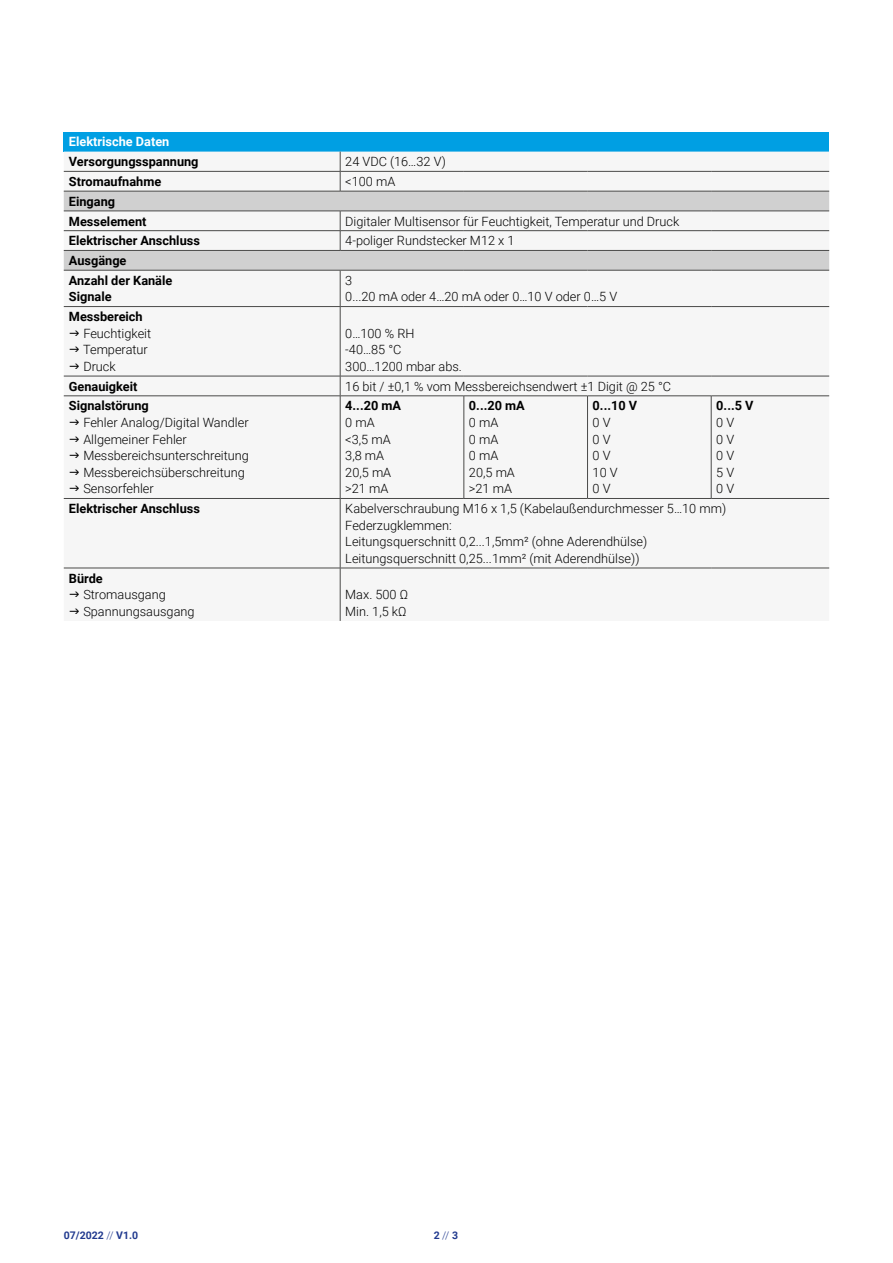
<style>
.page{position:relative;width:893px;height:1263px;background:#fff}
.page>*{position:absolute;margin:0;border:0;box-sizing:border-box;transform-origin:0 0}
.t1{font:300 12.75px/16.5px "Roboto";color:#000}
.t2{font:700 12.75px/19.8px "Roboto";color:#000}
.t3{font:700 12.75px "Roboto";color:#fff}
.t4{font:700 10.5px "Roboto";color:#213a8f}
.s1{font-weight:300}
</style>
<div class="page">
<div style="left:64px;top:132px;width:765px;height:20px;background:#009fe3"></div>
<div style="left:64px;top:192px;width:765px;height:19px;background:#d0d0d0"></div>
<div style="left:64px;top:212px;width:765px;height:409px;background:#f6f6f6"></div>
<div style="left:64px;top:152px;width:765px;height:39px;background:#f6f6f6"></div>
<hr style="left:464px;top:171px;width:123px;height:1px;background:#4a4a49">
<hr style="left:587px;top:171px;width:124px;height:1px;background:#4a4a49">
<hr style="left:711px;top:171px;width:118px;height:1px;background:#4a4a49">
<hr style="left:64px;top:191px;width:276px;height:1px;background:#4a4a49">
<hr style="left:340px;top:191px;width:124px;height:1px;background:#4a4a49">
<hr style="left:464px;top:191px;width:123px;height:1px;background:#4a4a49">
<hr style="left:587px;top:191px;width:124px;height:1px;background:#4a4a49">
<hr style="left:711px;top:191px;width:118px;height:1px;background:#4a4a49">
<hr style="left:64px;top:211px;width:276px;height:1px;background:#4a4a49">
<hr style="left:340px;top:211px;width:124px;height:1px;background:#4a4a49">
<hr style="left:464px;top:211px;width:123px;height:1px;background:#4a4a49">
<hr style="left:587px;top:211px;width:124px;height:1px;background:#4a4a49">
<hr style="left:711px;top:211px;width:118px;height:1px;background:#4a4a49">
<hr style="left:64px;top:230px;width:276px;height:1px;background:#4a4a49">
<hr style="left:340px;top:230px;width:124px;height:1px;background:#4a4a49">
<svg style="left:340px;top:211px;width:1px;height:39px"></svg>
<hr style="left:464px;top:230px;width:123px;height:1px;background:#4a4a49">
<hr style="left:587px;top:230px;width:124px;height:1px;background:#4a4a49">
<hr style="left:711px;top:230px;width:118px;height:1px;background:#4a4a49">
<hr style="left:64px;top:250px;width:276px;height:1px;background:#4a4a49">
<hr style="left:340px;top:250px;width:124px;height:1px;background:#4a4a49">
<hr style="left:464px;top:250px;width:123px;height:1px;background:#4a4a49">
<hr style="left:587px;top:250px;width:124px;height:1px;background:#4a4a49">
<hr style="left:711px;top:250px;width:118px;height:1px;background:#4a4a49">
<hr style="left:64px;top:270px;width:276px;height:1px;background:#4a4a49">
<hr style="left:340px;top:270px;width:124px;height:1px;background:#4a4a49">
<hr style="left:340px;top:270px;width:1px;height:36px;background:#4a4a49">
<hr style="left:464px;top:270px;width:123px;height:1px;background:#4a4a49">
<hr style="left:587px;top:270px;width:124px;height:1px;background:#4a4a49">
<hr style="left:711px;top:270px;width:118px;height:1px;background:#4a4a49">
<hr style="left:64px;top:306px;width:276px;height:1px;background:#4a4a49">
<hr style="left:340px;top:306px;width:124px;height:1px;background:#4a4a49">
<hr style="left:340px;top:307px;width:1px;height:69px;background:#4a4a49">
<hr style="left:464px;top:306px;width:123px;height:1px;background:#4a4a49">
<hr style="left:587px;top:306px;width:124px;height:1px;background:#4a4a49">
<hr style="left:711px;top:306px;width:118px;height:1px;background:#4a4a49">
<hr style="left:64px;top:376px;width:276px;height:1px;background:#4a4a49">
<hr style="left:340px;top:376px;width:124px;height:1px;background:#4a4a49">
<svg style="left:340px;top:376px;width:1px;height:20px"></svg>
<hr style="left:464px;top:376px;width:123px;height:1px;background:#4a4a49">
<hr style="left:587px;top:376px;width:124px;height:1px;background:#4a4a49">
<hr style="left:711px;top:376px;width:118px;height:1px;background:#4a4a49">
<hr style="left:64px;top:396px;width:276px;height:1px;background:#4a4a49">
<hr style="left:340px;top:396px;width:124px;height:1px;background:#4a4a49">
<hr style="left:340px;top:396px;width:1px;height:102px;background:#4a4a49">
<hr style="left:464px;top:396px;width:123px;height:1px;background:#4a4a49">
<hr style="left:587px;top:396px;width:124px;height:1px;background:#4a4a49">
<hr style="left:711px;top:396px;width:118px;height:1px;background:#4a4a49">
<hr style="left:340px;top:499px;width:1px;height:69px;background:#4a4a49">
<hr style="left:340px;top:568px;width:1px;height:53px;background:#4a4a49">
<hr style="left:64px;top:568px;width:276px;height:1px;background:#4a4a49">
<hr style="left:340px;top:568px;width:124px;height:1px;background:#4a4a49">
<hr style="left:464px;top:568px;width:123px;height:1px;background:#4a4a49">
<hr style="left:587px;top:568px;width:124px;height:1px;background:#4a4a49">
<hr style="left:711px;top:568px;width:118px;height:1px;background:#4a4a49">
<hr style="left:64px;top:498px;width:276px;height:1px;background:#4a4a49">
<hr style="left:340px;top:498px;width:124px;height:1px;background:#4a4a49">
<hr style="left:464px;top:498px;width:123px;height:1px;background:#4a4a49">
<hr style="left:587px;top:498px;width:124px;height:1px;background:#4a4a49">
<hr style="left:711px;top:498px;width:118px;height:1px;background:#4a4a49">
<hr style="left:464px;top:396px;width:1px;height:102px;background:#4a4a49">
<hr style="left:587px;top:396px;width:1px;height:102px;background:#4a4a49">
<hr style="left:711px;top:396px;width:1px;height:102px;background:#4a4a49">
<svg style="left:70px;top:330px;width:9px;height:6px"></svg>
<svg style="left:70px;top:347px;width:9px;height:5px"></svg>
<svg style="left:70px;top:364px;width:9px;height:5px"></svg>
<svg style="left:70px;top:420px;width:9px;height:5px"></svg>
<svg style="left:70px;top:436px;width:9px;height:6px"></svg>
<svg style="left:70px;top:453px;width:9px;height:5px"></svg>
<svg style="left:70px;top:469px;width:9px;height:6px"></svg>
<svg style="left:70px;top:486px;width:9px;height:5px"></svg>
<svg style="left:70px;top:592px;width:9px;height:5px"></svg>
<svg style="left:70px;top:608px;width:9px;height:6px"></svg>
<p class="t3" style="left:69px;top:133px;width:102px">Elektrische Daten</p>
<p class="t2" style="left:69px;top:151px;width:131px">Versorgungsspannung</p>
<p class="t1" style="left:345px;top:153px;width:102px">24 VDC (16…32 V)</p>
<p class="t2" style="left:69px;top:171px;width:94px">Stromaufnahme</p>
<p class="t1" style="left:345px;top:173px;width:52px">&lt;100 mA</p>
<p class="t2" style="left:69px;top:191px;width:79px">Eingang<br>Messelement</p>
<p class="t1" style="left:345px;top:212px;width:336px">Digitaler Multisensor für Feuchtigkeit, Temperatur und Druck</p>
<p class="t2" style="left:69px;top:230px;width:133px">Elektrischer Anschluss</p>
<p class="t1" style="left:345px;top:232px;width:171px">4-poliger Rundstecker M12 x 1</p>
<p class="t2" style="left:69px;top:250px;width:105px">Ausgänge<br>Anzahl der Kanäle</p>
<p class="t2" style="left:69px;top:286px;width:44px">Signale</p>
<p class="t1" style="left:345px;top:272px;width:273px">3<br>0...20 mA oder 4…20 mA oder 0…10 V oder 0…5 V</p>
<p class="t2" style="left:69px;top:306px;width:75px">Messbereich</p>
<p class="t1" style="left:83px;top:324px;width:70px">Feuchtigkeit<br>Temperatur<br>Druck</p>
<p class="t1" style="left:345px;top:324px;width:118px">0…100 % RH<br>-40…85 °C<br>300…1200 mbar abs.</p>
<p class="t2" style="left:69px;top:376px;width:70px">Genauigkeit</p>
<p class="t1" style="left:345px;top:377px;width:327px">16 bit / ±0,1 % vom Messbereichsendwert ±1 Digit @ 25 °C</p>
<p class="t2" style="left:69px;top:395px;width:81px">Signalstörung</p>
<p class="t1" style="left:83px;top:414px;width:167px">Fehler Analog/Digital Wandler<br>Allgemeiner Fehler<br>Messbereichsunterschreitung<br>Messbereichsüberschreitung<br>Sensorfehler</p>
<p class="t2" style="left:469px;top:395px;width:57px">0...20 mA</p>
<p class="t1" style="left:469px;top:414px;width:47px">0 mA<br>0 mA<br>0 mA<br>20,5 mA &gt;21 mA</p>
<p class="t2" style="left:593px;top:395px;width:46px">0...10 V</p>
<p class="t1" style="left:593px;top:414px;width:27px">0 V<br>0 V<br>0 V<br>10 V<br>0 V</p>
<p class="t2" style="left:345px;top:395px;width:57px">4...20 mA</p>
<p class="t1" style="left:345px;top:414px;width:47px">0 mA &lt;3,5 mA<br>3,8 mA<br>20,5 mA &gt;21 mA</p>
<p class="t2" style="left:716px;top:395px;width:39px">0...5 V</p>
<p class="t1" style="left:716px;top:414px;width:20px;text-align:justify">0 V 0 V 0 V 5 V 0 V</p>
<p class="t2" style="left:69px;top:498px;width:133px">Elektrischer Anschluss</p>
<p class="t1" style="left:345px;top:500px;width:382px">Kabelverschraubung M16 x 1,5 (Kabelaußendurchmesser 5…10 mm)<br>Federzugklemmen:<br>Leitungsquerschnitt 0,2...1,5mm² (ohne Aderendhülse)<br>Leitungsquerschnitt 0,25...1mm² (mit Aderendhülse))</p>
<p class="t2" style="left:69px;top:568px;width:35px">Bürde</p>
<p class="t1" style="left:83px;top:586px;width:113px">Stromausgang<br>Spannungsausgang</p>
<p class="t1" style="left:345px;top:586px;width:64px">Max. 500 Ω<br>Min. 1,5 kΩ</p>
<p class="t4" style="left:64px;top:1228px;width:76px">07/2022 <span class="s1">//</span> V1.0</p>
<p class="t4" style="left:434px;top:1228px;width:26px">2 <span class="s1">//</span> 3</p>
</div>
